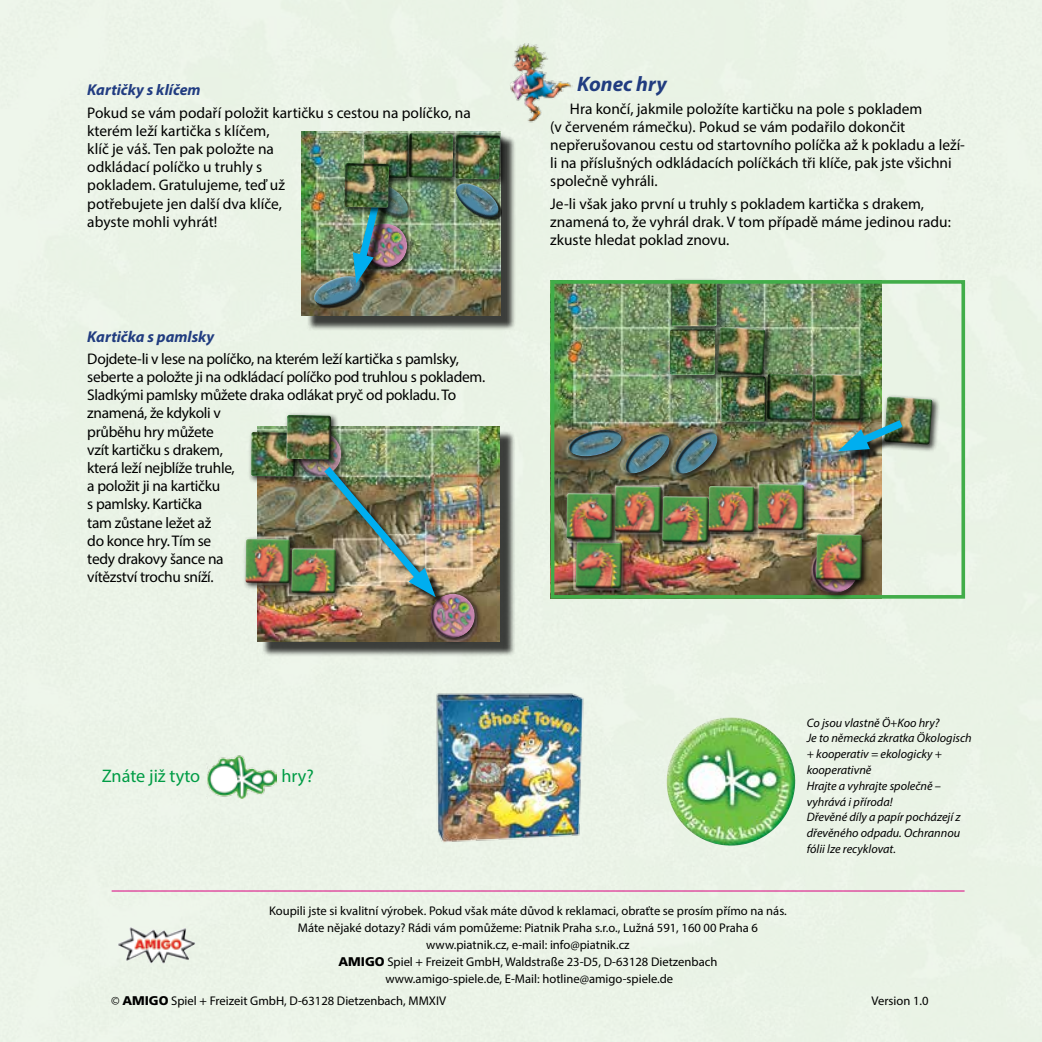
<style>
.page{position:relative;width:1042px;height:1042px;background:#eaf3e6}
.page>*{position:absolute;margin:0;border:0;box-sizing:border-box;transform-origin:0 0}
.t1{font:italic 700 21px "Myriad Pro";color:#25408f}
.t2{font:18.2px "Myriad Pro";color:#00a44d}
.t3{font:italic 700 15.75px "Myriad Pro";color:#25408f}
.t4{font:15.4px/18.2px "Myriad Pro";color:#000}
.t5{font:15.4px/18.2px "Myriad Pro";letter-spacing:-.02em;color:#000}
.t6{font:12.6px/16.8px "Myriad Pro";color:#000;text-align:center}
.t7{font:italic 12.25px/15.8px "Myriad Pro";color:#000}
.s1{font-family:"Frutiger H";font-weight:900}
</style>
<div class="page">
<img style="left:118px;top:927px;width:77px;height:37px">
<hr style="left:112px;top:890px;width:852px;height:1px;background:#ec008c">
<img style="left:206px;top:754px;width:71px;height:45px">
<img style="left:679px;top:717px;width:48px;height:25px">
<img style="left:505px;top:42px;width:71px;height:81px">
<img style="left:428px;top:683px;width:164px;height:163px">
<img style="left:556px;top:285px;width:326px;height:309px">
<div style="left:668px;top:278px;width:56px;height:56px;background:#000;opacity:.75"></div>
<div style="left:671px;top:280px;width:47px;height:46px;background:#000;opacity:.75"></div>
<div style="left:881px;top:394px;width:59px;height:58px;background:#000;opacity:.75"></div>
<div style="left:551px;top:280px;width:414px;height:319px;border:4px solid #41ad49"></div>
<div style="left:809px;top:544px;width:57px;height:56px;background:#000;opacity:.75"></div>
<div style="left:573px;top:539px;width:56px;height:57px;background:#000;opacity:.75"></div>
<div style="left:563px;top:490px;width:57px;height:57px;background:#000;opacity:.75"></div>
<img style="left:565px;top:325px;width:368px;height:268px">
<div style="left:306px;top:136px;width:210px;height:195px;background:#000;opacity:.75"></div>
<img style="left:302px;top:131px;width:199px;height:185px">
<img style="left:308px;top:131px;width:199px;height:181px">
<div style="left:262px;top:431px;width:253px;height:225px;background:#000;opacity:.75"></div>
<img style="left:257px;top:426px;width:243px;height:215px">
<div style="left:428px;top:591px;width:55px;height:55px;background:#000;opacity:.75"></div>
<div style="left:242px;top:535px;width:56px;height:56px;background:#e4ede0"></div>
<img style="left:245px;top:413px;width:232px;height:226px">
<p class="t3" style="left:87px;top:80px;width:115px">Kartičky s klíčem</p>
<p class="t4" style="left:87px;top:103px;width:385px">Pokud se vám podaří položit kartičku s cestou na políčko, na kterém leží kartička s klíčem,<br>klíč je váš. Ten pak položte na<br>odkládací políčko u truhly s<br>pokladem. Gratulujeme, teď už<br>potřebujete jen další dva klíče,<br>abyste mohli vyhrát!</p>
<p class="t3" style="left:87px;top:326px;width:129px">Kartička s pamlsky</p>
<p class="t5" style="left:87px;top:349px;width:399px">Dojdete-li v lese na políčko, na kterém leží kartička s pamlsky, seberte a položte ji na odkládací políčko pod truhlou s pokladem.<br>Sladkými pamlsky můžete draka odlákat pryč od pokladu. To znamená, že kdykoli v<br>průběhu hry můžete<br>vzít kartičku s drakem,<br>která leží nejblíže truhle,<br>a položit ji na kartičku<br>s pamlsky. Kartička<br>tam zůstane ležet až<br>do konce hry. Tím se<br>tedy drakovy šance na<br>vítězství trochu sníží.</p>
<p class="t2" style="left:102px;top:765px;width:100px">Znáte již tyto</p>
<p class="t2" style="left:281px;top:765px;width:34px">hry?</p>
<h1 class="t1" style="left:577px;top:71px;width:91px">Konec hry</h1>
<p class="t4" style="left:550px;top:99px;width:416px;text-indent:20px">Hra končí, jakmile položíte kartičku na pole s pokladem<br>(v červeném rámečku). Pokud se vám podařilo dokončit nepřerušovanou cestu od startovního políčka až k pokladu a leží&shy;li na příslušných odkládacích políčkách tři klíče, pak jste všichni společně vyhráli.</p>
<p class="t4" style="left:550px;top:194px;width:402px">Je-li však jako první u truhly s pokladem kartička s drakem, znamená to, že vyhrál drak. V tom případě máme jedinou radu: zkuste hledat poklad znovu.</p>
<p class="t7" style="left:807px;top:714px;width:167px">Co jsou vlastně Ö+Koo hry?<br>Je to německá zkratka Ökologisch + kooperativ = ekologicky + kooperativně<br>Hrajte a vyhrajte společně – vyhrává i příroda!<br>Dřevěné díly a papír pocházejí z dřevěného odpadu. Ochrannou fólii lze recyklovat.</p>
<p class="t6" style="left:269px;top:902px;width:519px">Koupili jste si kvalitní výrobek. Pokud však máte důvod k reklamaci, obraťte se prosím přímo na nás.<br>Máte nějaké dotazy? Rádi vám pomůžeme: Piatnik Praha s.r.o., Lužná 591, 160 00 Praha 6 www.piatnik.cz, e-mail: info@piatnik.cz<br><span class="s1">AMIGO</span> Spiel + Freizeit GmbH, Waldstraße 23-D5, D-63128 Dietzenbach<br>www.amigo-spiele.de, E-Mail: hotline@amigo-spiele.de</p>
<p class="t6" style="left:111px;top:992px;width:336px">© <span class="s1">AMIGO</span> Spiel + Freizeit GmbH, D-63128 Dietzenbach, MMXIV</p>
<p class="t6" style="left:871px;top:992px;width:59px">Version 1.0</p>
</div>
